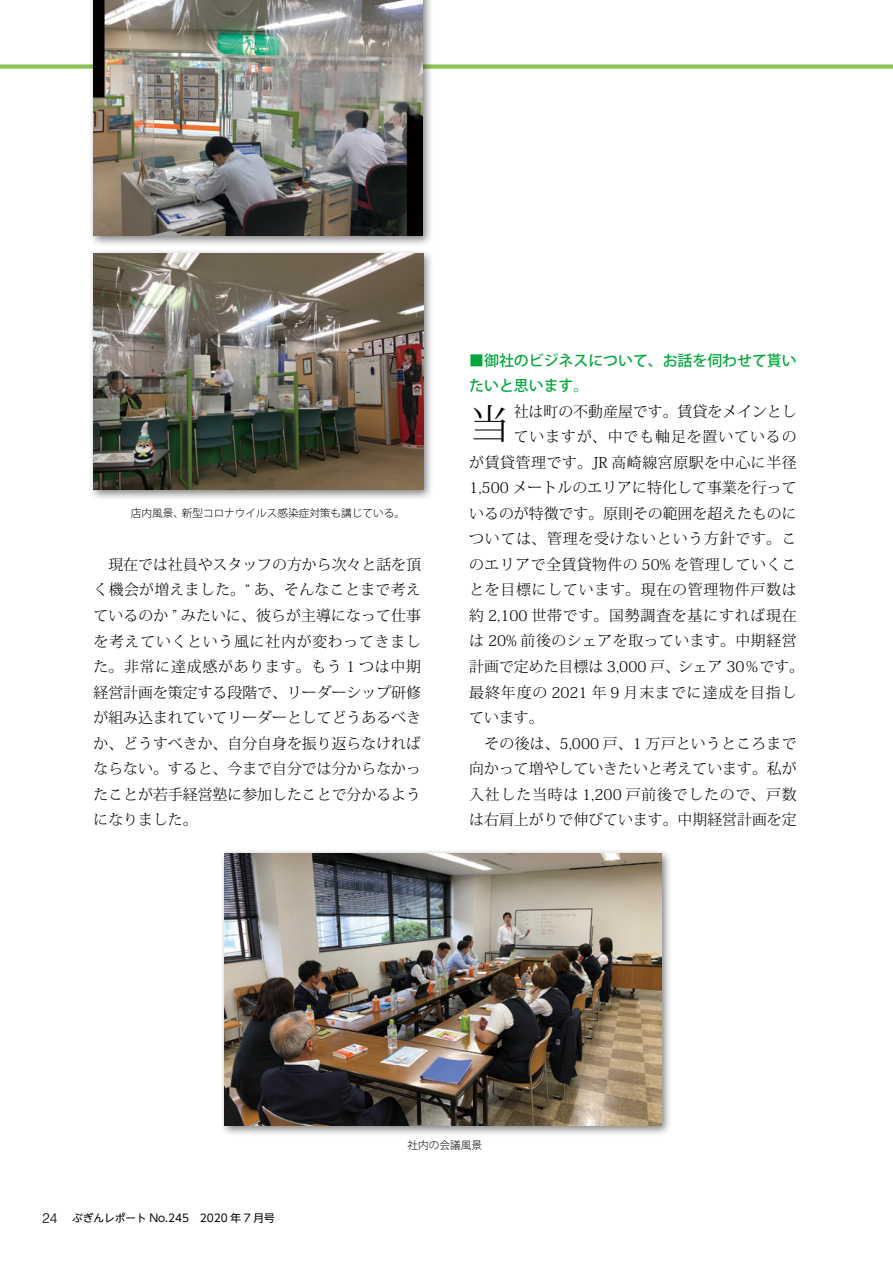
<style>
.page{position:relative;width:893px;height:1263px;background:#fff}
.page>*{position:absolute;margin:0;border:0;box-sizing:border-box;transform-origin:0 0}
.t1{font:300 40.35px "Koz Min Pr 6 N";color:#000}
.t2{font:300 14.85px/25.5px "Koz Min Pr 6 N";letter-spacing:.005em;color:#000;text-align:justify}
.t3{font:300 14.85px "Koz Min Pr 6 N";letter-spacing:.055em;color:#000}
.t4{font:300 14.85px "Koz Min Pr 6 N";letter-spacing:.065em;color:#000}
.t5{font:500 14.85px/25.5px "Koz Go Pr 6 N";color:#00a73b}
.t6{font:300 14.85px "Koz Min Pr 6 N";letter-spacing:.04em;color:#000}
.t7{font:300 14.85px "Koz Min Pr 6 N";letter-spacing:.03em;color:#000}
.t8{font:300 14.85px "Koz Min Pr 6 N";letter-spacing:.035em;color:#000}
.t9{font:300 10.65px "Koz Go Pr 6 N";color:#000}
.t10{font:10.65px "UD Shin Go NT Pro";color:#000}
.s1{font-family:"Helvetica LT Std";font-weight:300;font-size:13.8px}
</style>
<div class="page">
<div style="left:0;top:64px;width:893px;height:5px;background:#8dc556"></div>
<div style="left:219px;top:848px;width:453px;height:288px;background:#000;opacity:.5"></div>
<img style="left:224px;top:853px;width:437px;height:272px">
<div style="left:88px;top:249px;width:346px;height:252px;background:#000;opacity:.5"></div>
<img style="left:94px;top:254px;width:329px;height:236px">
<div style="left:88px;top:0;width:346px;height:247px;background:#000;opacity:.5"></div>
<img style="left:94px;top:0;width:329px;height:236px">
<p class="t9" style="left:131px;top:507px;width:276px">店内風景、新型コロナウイルス感染症対策も講じている。</p>
<p class="t2" style="left:94px;top:552px;width:329px">　現在では社員やスタッフの方から次々と話を頂く機会が増えました。“ あ、そんなことまで考えているのか ” みたいに、彼らが主導になって仕事を考えていくという風に社内が変わってきました。非常に達成感があります。もう 1 つは中期経営計画を策定する段階で、リーダーシップ研修が組み込まれていてリーダーとしてどうあるべきか、どうすべきか、自分自身を振り返らなければならない。すると、今まで自分では分からなかったことが若手経営塾に参加したことで分かるようになりました。</p>
<p class="t5" style="left:469px;top:348px;width:329px">■御社のビジネスについて、お話を伺わせて貰いたいと思います。</p>
<p class="t1" style="left:469px;top:402px;width:42px">当</p>
<p class="t2" style="left:514px;top:399px;width:285px">社は町の不動産屋です。賃貸をメインとし</p>
<p class="t4" style="left:514px;top:429px;width:284px">ていますが、中でも軸足を置いているの</p>
<p class="t6" style="left:469px;top:454px;width:329px">が賃貸管理です。JR 高崎線宮原駅を中心に半径</p>
<p class="t2" style="left:469px;top:475px;width:329px">1,500 メートルのエリアに特化して事業を行って</p>
<p class="t2" style="left:469px;top:501px;width:329px">いるのが特徴です。原則その範囲を超えたものに</p>
<p class="t3" style="left:469px;top:531px;width:329px">ついては、管理を受けないという方針です。こ</p>
<p class="t7" style="left:469px;top:556px;width:329px">のエリアで全賃貸物件の 50% を管理していくこ</p>
<p class="t3" style="left:469px;top:582px;width:329px">とを目標にしています。現在の管理物件戸数は</p>
<p class="t3" style="left:469px;top:607px;width:329px">約 2,100 世帯です。国勢調査を基にすれば現在</p>
<p class="t8" style="left:469px;top:633px;width:329px">は 20% 前後のシェアを取っています。中期経営</p>
<p class="t2" style="left:469px;top:654px;width:336px">計画で定めた目標は 3,000 戸、シェア 30％です。</p>
<p class="t4" style="left:469px;top:684px;width:329px">最終年度の 2021 年 9 月末までに達成を目指し</p>
<p class="t2" style="left:469px;top:705px;width:76px">ています。</p>
<p class="t2" style="left:469px;top:731px;width:329px">　その後は、5,000 戸、1 万戸というところまで</p>
<p class="t2" style="left:469px;top:756px;width:329px">向かって増やしていきたいと考えています。私が</p>
<p class="t3" style="left:469px;top:786px;width:329px">入社した当時は 1,200 戸前後でしたので、戸数</p>
<p class="t2" style="left:469px;top:807px;width:329px">は右肩上がりで伸びています。中期経営計画を定</p>
<p class="t10" style="left:42px;top:1210px;width:234px"><span class="s1">24</span> ぶぎんレポート No.245　2020 年 7 月号</p>
<p class="t9" style="left:408px;top:1139px;width:76px">社内の会議風景</p>
</div>
